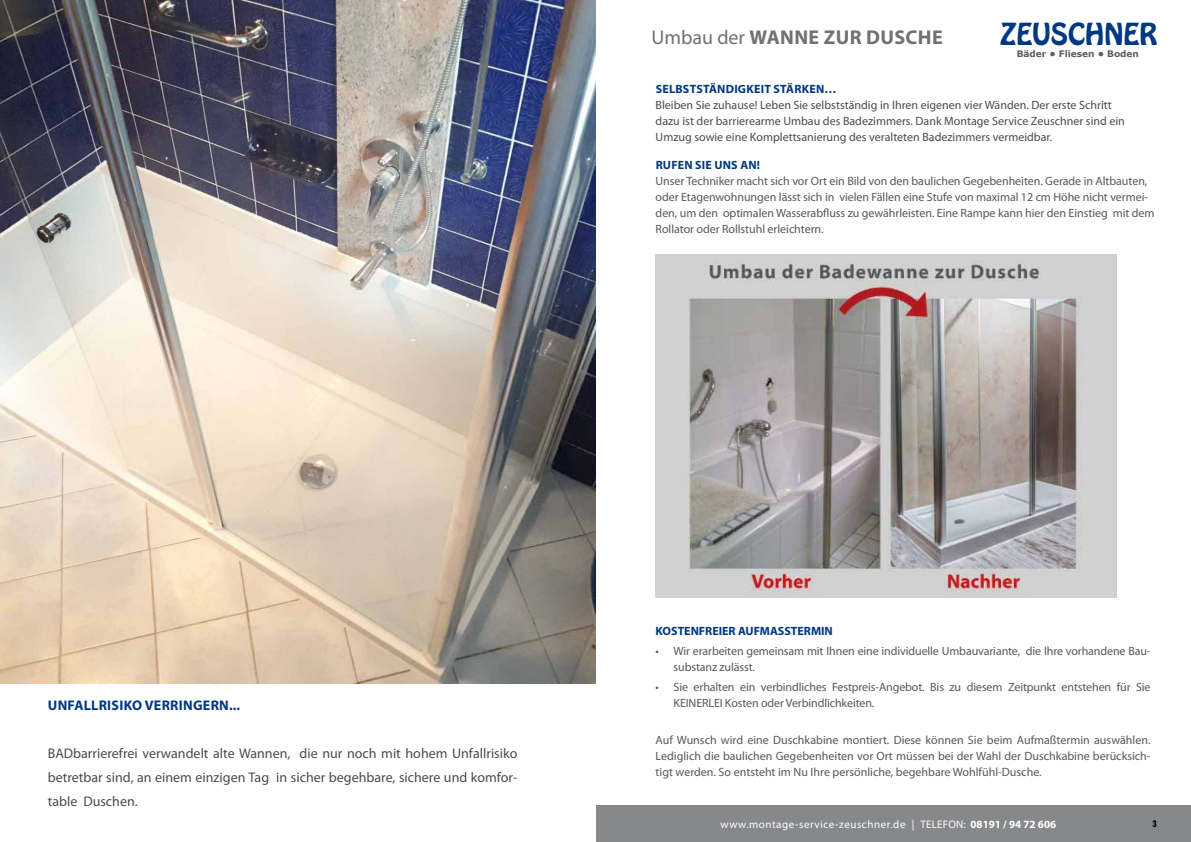
<style>
.page{position:relative;width:1191px;height:842px;background:#fff}
.page>*{position:absolute;margin:0;border:0;box-sizing:border-box;transform-origin:0 0}
.t1{font:26.8px "Hobo Std";color:#003882}
.t2{font:700 20px "Myriad Pro";letter-spacing:.02em;color:#707172}
.t3{font:14px/24px "Myriad Pro";color:#4b4b4d;text-align:justify}
.t4{font:700 14px "Myriad Pro";letter-spacing:.02em;color:#003882}
.t5{font:12px/16px "Myriad Pro";letter-spacing:-.005em;color:#58585a}
.t6{font:12px/16px "Myriad Pro";color:#4b4b4d}
.t7{font:700 12px "Myriad Pro";color:#003882}
.t8{font:700 12px "Myriad Pro";letter-spacing:.02em;color:#003882}
.t9{font:11px "Myriad Pro";letter-spacing:.05em;color:#fff}
.t10{font:800 condensed 10px "Tw Cen";color:#000}
.t11{font:700 9px "Verdana";color:#5d5d5f}
.s1{font-weight:400}
.s2{font-weight:700}
</style>
<div class="page">
<div style="left:596px;top:806px;width:595px;height:36px;background:#87888a"></div>
<img style="left:0;top:0;width:595px;height:683px">
<img style="left:655px;top:254px;width:461px;height:343px">
<h2 class="t2" style="left:651px;top:24px;width:242px"><span class="s1">Umbau der</span> WANNE ZUR DUSCHE</h2>
<h1 class="t1" style="left:1000px;top:15px;width:159px">ZEUSCHNER</h1>
<p class="t11" style="left:1016px;top:47px;width:124px">Bäder • Fliesen • Boden</p>
<p class="t7" style="left:656px;top:81px;width:28px">SELBSTST</p>
<p class="t8" style="left:709px;top:81px;width:129px">ÄNDIGKEIT STÄRKEN…</p>
<p class="t6" style="left:655px;top:97px;width:471px">Bleiben Sie zuhause! Leben Sie selbstständig in Ihren eigenen vier Wänden. Der erste Schritt dazu ist der barrierearme Umbau des Badezimmers. Dank Montage Service Zeuschner sind ein<br>Umzug sowie eine Komplettsanierung des veralteten Badezimmers vermeidbar.</p>
<p class="t7" style="left:655px;top:157px;width:8px">RUFE</p>
<p class="t7" style="left:684px;top:157px;width:77px">N SIE UNS AN!</p>
<p class="t5" style="left:655px;top:173px;width:500px">Unser Techniker macht sich vor Ort ein Bild von den baulichen Gegebenheiten. Gerade in Altbauten, oder Etagenwohnungen lässt sich in vielen Fällen eine Stufe von maximal 12 cm Höhe nicht vermei&shy;den, um den optimalen Wasserabfluss zu gewährleisten. Eine Rampe kann hier den Einstieg mit dem Rollator oder Rollstuhl erleichtern.</p>
<p class="t4" style="left:48px;top:696px;width:194px">UNFALLRISIKO VERRINGERN...</p>
<p class="t3" style="left:48px;top:741px;width:471px">BADbarrierefrei verwandelt alte Wannen, die nur noch mit hohem Unfallrisiko betretbar sind, an einem einzigen Tag in sicher begehbare, sichere und komfor&shy;table Duschen.</p>
<p class="t7" style="left:655px;top:623px;width:172px">KOSTENFREIER AUFMASSTERMIN</p>
<p class="t5" style="left:673px;top:643px;width:478px;text-indent:-18px">• Wir erarbeiten gemeinsam mit Ihnen eine individuelle Umbauvariante, die Ihre vorhandene Bau&shy;substanz zulässt.</p>
<p class="t5" style="left:673px;top:679px;width:478px;text-indent:-18px">• Sie erhalten ein verbindliches Festpreis-Angebot. Bis zu diesem Zeitpunkt entstehen für Sie<br>KEINERLEI Kosten oder Verbindlichkeiten.</p>
<p class="t5" style="left:655px;top:732px;width:496px;text-align:justify">Auf Wunsch wird eine Duschkabine montiert. Diese können Sie beim Aufmaßtermin auswählen.<br>Lediglich die baulichen Gegebenheiten vor Ort müssen bei der Wahl der Duschkabine berücksich&shy;tigt werden. So entsteht im Nu Ihre persönliche, begehbare Wohlfühl-Dusche.</p>
<p class="t9" style="left:720px;top:817px;width:337px">www.montage-service-zeuschner.de | Telefon: <span class="s2">08191 / 94 72 606</span></p>
<p class="t10" style="left:1152px;top:817px;width:6px">3</p>
<p class="t10" style="left:1152px;top:817px;width:6px">5</p>
</div>
